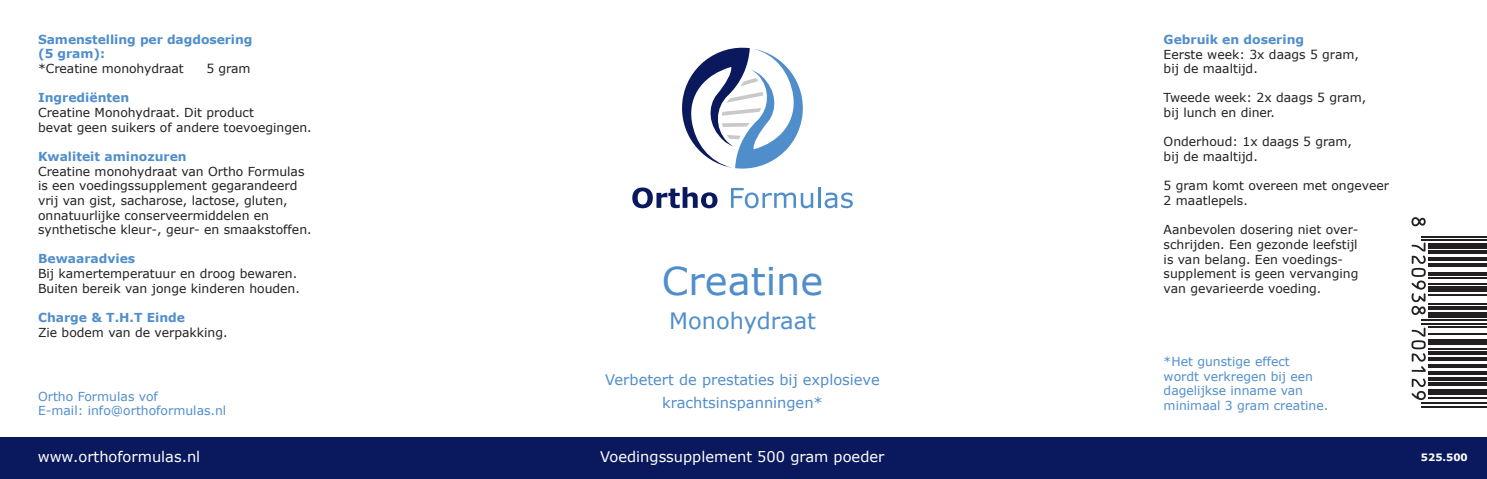
<style>
.page{position:relative;width:1487px;height:479px;background:#fff}
.page>*{position:absolute;margin:0;border:0;box-sizing:border-box;transform-origin:0 0}
.t1{font:38.25px "Verdana";color:#508ecb}
.t2{font:22.5px "Verdana";color:#508ecb}
.t3{font:14.62px/22.7px "Verdana";color:#508ecb;text-align:center}
.t4{font:14.62px "Verdana";color:#fff}
.t5{font:12.38px/14.6px "Verdana";color:#231f20}
.t6{font:12.38px/14.6px "Verdana";color:#508ecb}
.t7{font:700 12.38px/14.6px "Verdana";color:#508ecb}
.t8{font:700 10.12px "Verdana";color:#fff}
</style>
<div class="page">
<div style="left:0;top:437px;width:1486px;height:41px;background:#0a195d"></div>
<svg style="left:682px;top:47px;width:121px;height:122px"></svg>
<svg style="left:731px;top:188px;width:82px;height:20px"></svg>
<hr style="left:818px;top:187px;width:2px;height:21px;background:#508ecb">
<svg style="left:824px;top:192px;width:28px;height:16px"></svg>
<svg style="left:632px;top:187px;width:85px;height:21px"></svg>
<hr style="left:1421px;top:235px;width:65px;height:2px;background:#231f20">
<hr style="left:1421px;top:239px;width:65px;height:2px;background:#231f20">
<div style="left:1427px;top:243px;width:59px;height:5px;background:#231f20"></div>
<hr style="left:1427px;top:250px;width:59px;height:4px;background:#231f20">
<hr style="left:1427px;top:257px;width:59px;height:4px;background:#231f20">
<hr style="left:1427px;top:263px;width:59px;height:3px;background:#231f20">
<hr style="left:1427px;top:272px;width:59px;height:3px;background:#231f20">
<hr style="left:1427px;top:277px;width:59px;height:2px;background:#231f20">
<hr style="left:1427px;top:282px;width:59px;height:2px;background:#231f20">
<div style="left:1427px;top:286px;width:59px;height:6px;background:#231f20"></div>
<hr style="left:1427px;top:293px;width:59px;height:2px;background:#231f20">
<hr style="left:1427px;top:302px;width:59px;height:2px;background:#231f20">
<hr style="left:1427px;top:306px;width:59px;height:4px;background:#231f20">
<div style="left:1427px;top:311px;width:59px;height:6px;background:#231f20"></div>
<hr style="left:1421px;top:319px;width:65px;height:1px;background:#231f20">
<hr style="left:1421px;top:322px;width:65px;height:2px;background:#231f20">
<hr style="left:1427px;top:326px;width:59px;height:2px;background:#231f20">
<hr style="left:1427px;top:333px;width:59px;height:2px;background:#231f20">
<div style="left:1427px;top:339px;width:59px;height:5px;background:#231f20"></div>
<hr style="left:1427px;top:348px;width:59px;height:1px;background:#231f20">
<hr style="left:1427px;top:351px;width:59px;height:4px;background:#231f20">
<hr style="left:1427px;top:357px;width:59px;height:3px;background:#231f20">
<hr style="left:1427px;top:364px;width:59px;height:3px;background:#231f20">
<hr style="left:1427px;top:371px;width:59px;height:4px;background:#231f20">
<svg style="left:1428px;top:377px;width:58px;height:3px"></svg>
<hr style="left:1427px;top:382px;width:59px;height:4px;background:#231f20">
<div style="left:1427px;top:389px;width:59px;height:6px;background:#231f20"></div>
<hr style="left:1427px;top:396px;width:59px;height:2px;background:#231f20">
<hr style="left:1421px;top:402px;width:65px;height:2px;background:#231f20">
<hr style="left:1421px;top:405px;width:65px;height:2px;background:#231f20">
<svg style="left:1411px;top:217px;width:14px;height:9px"></svg>
<svg style="left:1411px;top:242px;width:14px;height:73px"></svg>
<svg style="left:1411px;top:327px;width:14px;height:44px"></svg>
<svg style="left:1411px;top:378px;width:14px;height:22px"></svg>
<p class="t7" style="left:38px;top:32px;width:216px">Samenstelling per dagdosering (5 gram):</p>
<p class="t5" style="left:38px;top:61px;width:147px">*Creatine monohydraat</p>
<p class="t7" style="left:38px;top:90px;width:93px">Ingrediënten</p>
<p class="t5" style="left:38px;top:105px;width:275px">Creatine Monohydraat. Dit product<br>bevat geen suikers of andere toevoegingen.</p>
<p class="t7" style="left:38px;top:149px;width:150px">Kwaliteit aminozuren</p>
<p class="t5" style="left:38px;top:163px;width:275px">Creatine monohydraat van Ortho Formulas is een voedingssupplement gegarandeerd vrij van gist, sacharose, lactose, gluten, onnatuurlijke conserveermiddelen en synthetische kleur-, geur- en smaakstoffen.</p>
<p class="t7" style="left:38px;top:251px;width:99px">Bewaaradvies</p>
<p class="t5" style="left:38px;top:266px;width:263px">Bij kamertemperatuur en droog bewaren.<br>Buiten bereik van jonge kinderen houden.</p>
<p class="t7" style="left:38px;top:310px;width:148px">Charge &amp; T.H.T Einde</p>
<p class="t5" style="left:38px;top:324px;width:191px">Zie bodem van de verpakking.</p>
<p class="t5" style="left:206px;top:61px;width:46px">5 gram</p>
<p class="t6" style="left:38px;top:388px;width:190px">Ortho Formulas vof<br>E-mail: info@orthoformulas.nl</p>
<h1 class="t1" style="left:661px;top:255px;width:163px">Creatine</h1>
<h2 class="t2" style="left:669px;top:305px;width:148px">Monohydraat</h2>
<p class="t3" style="left:605px;top:368px;width:276px">Verbetert de prestaties bij explosieve krachtsinspanningen*</p>
<p class="t7" style="left:1163px;top:32px;width:142px">Gebruik en dosering</p>
<p class="t5" style="left:1163px;top:47px;width:197px">Eerste week: 3x daags 5 gram, bij de maaltijd.</p>
<p class="t5" style="left:1163px;top:90px;width:204px">Tweede week: 2x daags 5 gram, bij lunch en diner.</p>
<p class="t5" style="left:1163px;top:134px;width:190px">Onderhoud: 1x daags 5 gram, bij de maaltijd.</p>
<p class="t5" style="left:1163px;top:178px;width:227px">5 gram komt overeen met ongeveer<br>2 maatlepels.</p>
<p class="t5" style="left:1163px;top:222px;width:196px">Aanbevolen dosering niet over&shy;schrijden. Een gezonde leefstijl is van belang. Een voedings&shy;supplement is geen vervanging van gevarieerde voeding.</p>
<p class="t6" style="left:1163px;top:354px;width:166px">*Het gunstige effect wordt verkregen bij een dagelijkse inname van minimaal 3 gram creatine.</p>
<p class="t4" style="left:38px;top:446px;width:164px">www.orthoformulas.nl</p>
<p class="t4" style="left:600px;top:446px;width:285px">Voedingssupplement 500 gram poeder</p>
<p class="t8" style="left:1420px;top:450px;width:48px">525.500</p>
</div>
